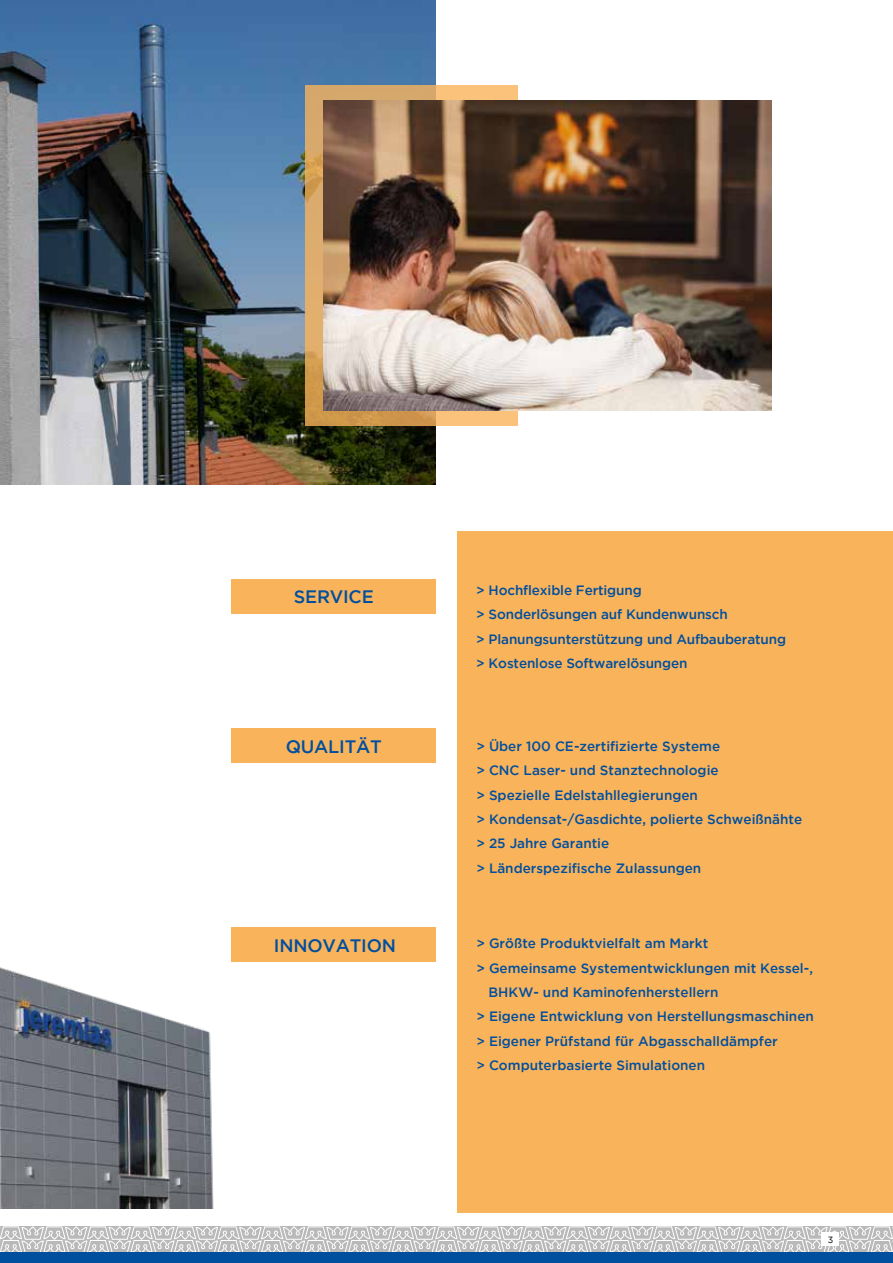
<style>
.page{position:relative;width:893px;height:1263px;background:#fff}
.page>*{position:absolute;margin:0;border:0;box-sizing:border-box;transform-origin:0 0}
.t1{font:500 18px "Gotham";letter-spacing:-.01em;color:#004f9f}
.t2{font:500 13.5px/24.5px "Gotham";color:#004f9f}
.t3{font:9px "Gotham";color:#000}
</style>
<div class="page">
<svg style="left:0;top:1226px;width:893px;height:26px;background:#cdcccc"></svg>
<div style="left:0;top:1252px;width:893px;height:11px;background:#004f9f"></div>
<div style="left:822px;top:1233px;width:17px;height:13px;background:#fff"></div>
<div style="left:457px;top:532px;width:436px;height:681px;background:#f9b35b"></div>
<div style="left:232px;top:580px;width:204px;height:34px;background:#f9b35b"></div>
<div style="left:232px;top:729px;width:204px;height:34px;background:#f9b35b"></div>
<div style="left:232px;top:928px;width:204px;height:34px;background:#f9b35b"></div>
<img style="left:0;top:0;width:436px;height:484px">
<img style="left:0;top:967px;width:214px;height:242px">
<svg style="left:305px;top:86px;width:213px;height:340px;background:#dba864"></svg>
<img style="left:323px;top:101px;width:449px;height:310px">
<h1 class="t1" style="left:294px;top:585px;width:81px">SERVICE</h1>
<p class="t2" style="left:476px;top:577px;width:311px">&gt; Hochflexible Fertigung<br>&gt; Sonderlösungen auf Kundenwunsch<br>&gt; Planungsunterstützung und Aufbauberatung &gt; Kostenlose Softwarelösungen</p>
<h1 class="t1" style="left:286px;top:735px;width:98px">QUALITÄT</h1>
<p class="t2" style="left:476px;top:734px;width:327px">&gt; Über 100 CE-zertifizierte Systeme<br>&gt; CNC Laser- und Stanztechnologie<br>&gt; Spezielle Edelstahllegierungen<br>&gt; Kondensat-/Gasdichte, polierte Schweißnähte &gt; 25 Jahre Garantie<br>&gt; Länderspezifische Zulassungen</p>
<h1 class="t1" style="left:274px;top:934px;width:124px">INNOVATION</h1>
<p class="t2" style="left:476px;top:931px;width:233px">&gt; Größte Produktvielfalt am Markt</p>
<p class="t2" style="left:476px;top:955px;width:338px">&gt; Gemeinsame Systementwicklungen mit Kessel-,</p>
<p class="t2" style="left:489px;top:980px;width:231px">BHKW- und Kaminofenherstellern</p>
<p class="t2" style="left:476px;top:1004px;width:339px">&gt; Eigene Entwicklung von Herstellungsmaschinen</p>
<p class="t2" style="left:476px;top:1029px;width:303px">&gt; Eigener Prüfstand für Abgasschalldämpfer</p>
<p class="t2" style="left:476px;top:1053px;width:230px">&gt; Computerbasierte Simulationen</p>
<p class="t3" style="left:828px;top:1234px;width:7px">3</p>
</div>
